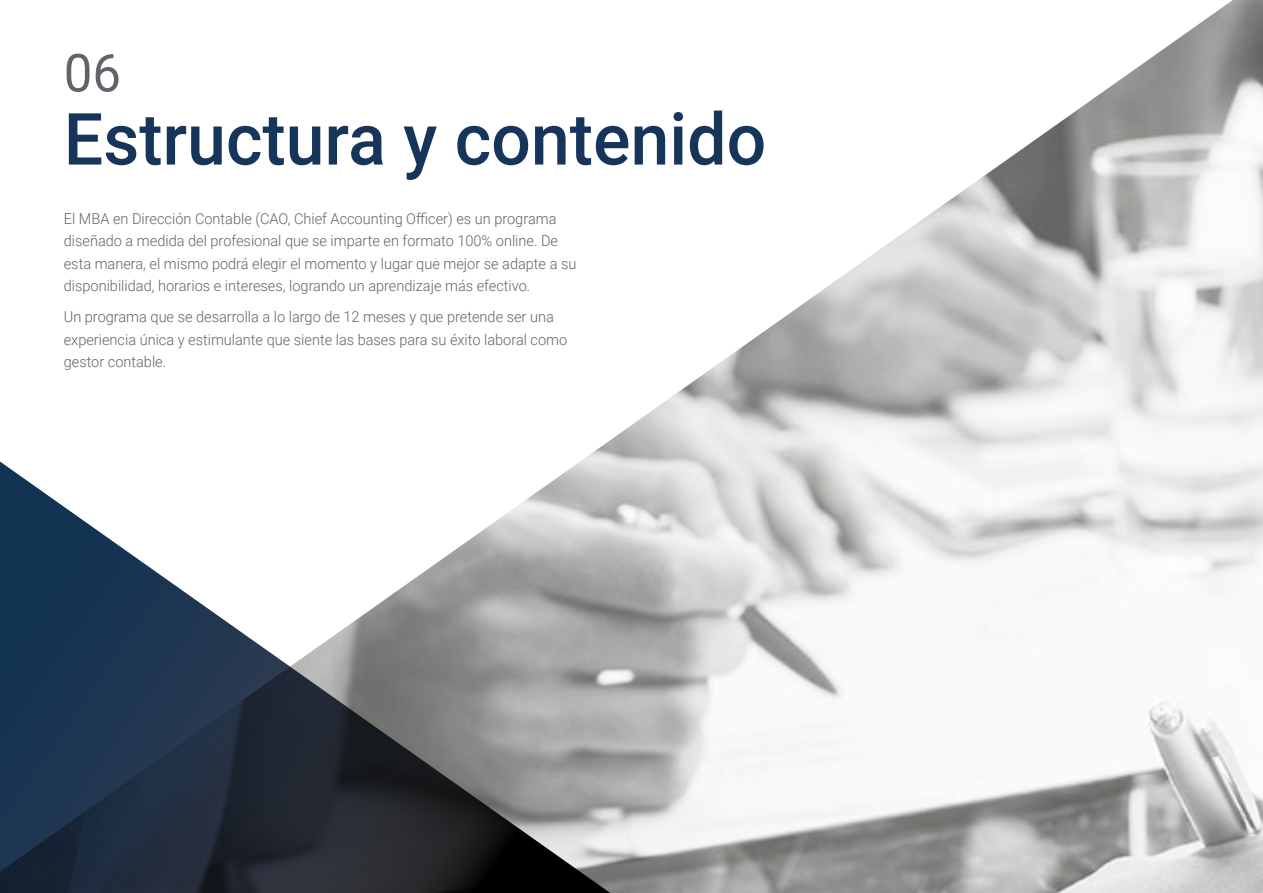
<style>
.page{position:relative;width:1263px;height:893px;background:#fff}
.page>*{position:absolute;margin:0;border:0;box-sizing:border-box;transform-origin:0 0}
.t1{font:500 72px "Roboto";color:#17355b}
.t2{font:52.5px "Roboto";color:#61646a}
.t3{font:300 15px/22.5px "Roboto";color:#61646a}
</style>
<div class="page">
<img style="left:602px;top:0;width:661px;height:893px">
<svg style="left:0;top:446px;width:640px;height:447px"></svg>
<h2 class="t2" style="left:64px;top:36px;width:59px">06</h2>
<h1 class="t1" style="left:64px;top:89px;width:704px">Estructura y contenido</h1>
<p class="t3" style="left:64px;top:207px;width:514px">El MBA en Dirección Contable (CAO, Chief Accounting Officer) es un programa diseñado a medida del profesional que se imparte en formato 100% online. De esta manera, el mismo podrá elegir el momento y lugar que mejor se adapte a su disponibilidad, horarios e intereses, logrando un aprendizaje más efectivo.</p>
<p class="t3" style="left:64px;top:305px;width:505px">Un programa que se desarrolla a lo largo de 12 meses y que pretende ser una experiencia única y estimulante que siente las bases para su éxito laboral como gestor contable.</p>
</div>
